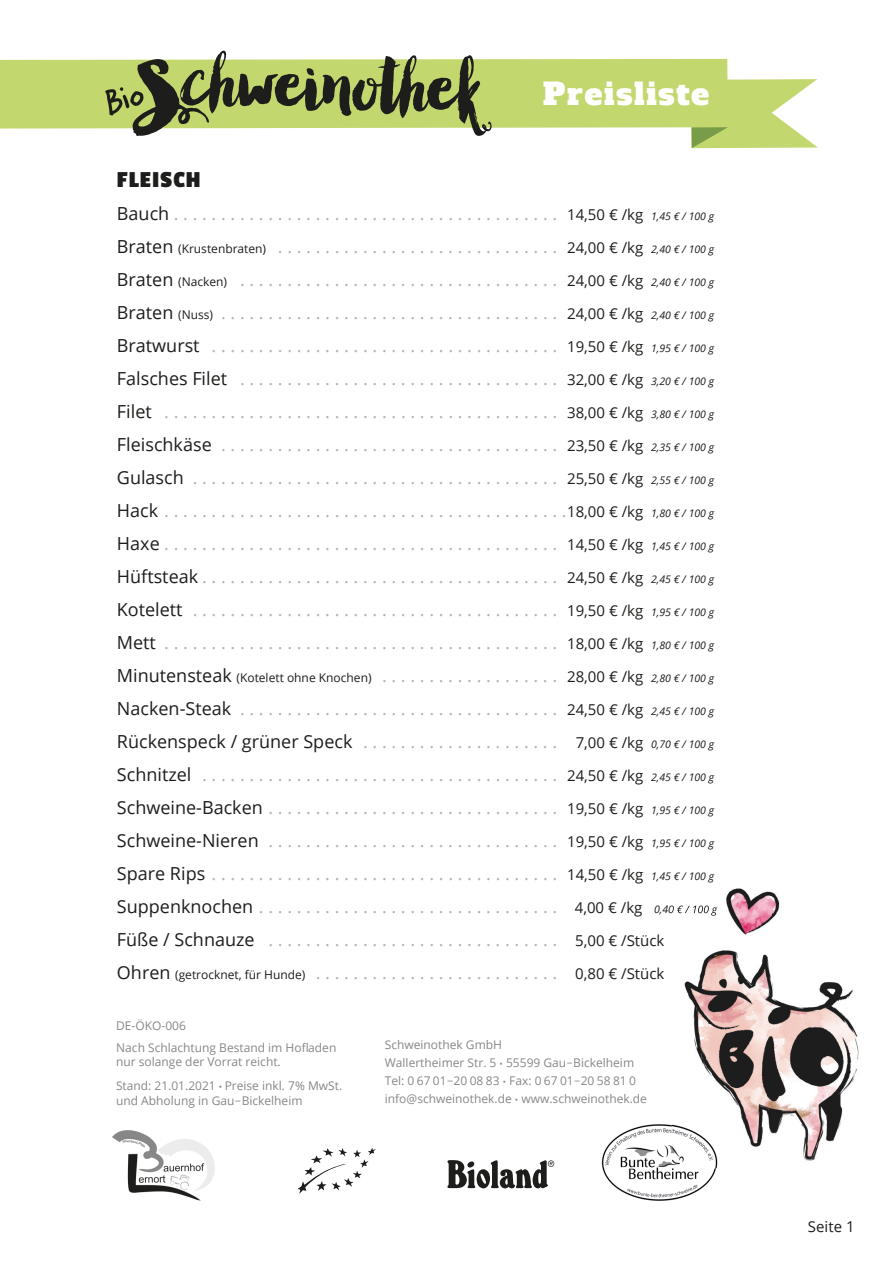
<style>
.page{position:relative;width:893px;height:1263px;background:#fff}
.page>*{position:absolute;margin:0;border:0;box-sizing:border-box;transform-origin:0 0}
.t1{font:30px "Alfa Slab One";letter-spacing:.06em;color:#fff}
.t2{font:700 24px "Passion One";letter-spacing:.05em;color:#1d1d1b}
.t3{font:18px/33px "Open Sans";color:#b2b2b2;text-align:justify}
.t4{font:15px "Open Sans";color:#1d1d1b}
.t5{font:12px/18px "Open Sans";color:#878787}
.t6{font:12px "Open Sans";color:#1d1d1b}
.s1{color:#1d1d1b}
.s2{font-size:15px;color:#1d1d1b}
.s3{font-style:italic;font-size:10.5px;color:#1d1d1b}
.s4{font-size:12px;color:#1d1d1b}
.s5{font-size:18px}
.s6{font-size:18px;color:#b2b2b2}
.s7{font-size:15px}
.s8{font-style:italic;font-size:10.5px}
.s9{font-size:9px}
.s10{font-family:"Lato"}
</style>
<div class="page">
<div style="left:0;top:59px;width:728px;height:70px;background:#c3d76f"></div>
<svg style="left:691px;top:79px;width:127px;height:69px"></svg>
<svg style="left:105px;top:51px;width:387px;height:85px"></svg>
<img style="left:112px;top:1130px;width:103px;height:71px">
<img style="left:601px;top:1124px;width:116px;height:77px">
<svg style="left:447px;top:1160px;width:107px;height:28px"></svg>
<svg style="left:298px;top:1148px;width:78px;height:46px"></svg>
<img style="left:684px;top:888px;width:175px;height:273px">
<img style="left:672px;top:905px;width:45px;height:11px">
<img style="left:672px;top:1119px;width:46px;height:49px">
<h1 class="t1" style="left:543px;top:73px;width:168px">Preisliste</h1>
<h2 class="t2" style="left:117px;top:167px;width:85px">FLEISCH</h2>
<p class="t3" style="left:117px;top:197px;width:599px"><span class="s1">Bauch</span> . . . . . . . . . . . . . . . . . . . . . . . . . . . . . . . . . . . . . . . . . <span class="s2">14,50 € /kg</span> <span class="s3">1,45 € / 100 g </span><span class="s1">Braten</span> <span class="s4">(Krustenbraten)</span> . . . . . . . . . . . . . . . . . . . . . . . . . . . . . . <span class="s2">24,00 € /kg</span> <span class="s3">2,40 € / 100 g </span><span class="s1">Braten</span> <span class="s4">(Nacken)</span> . . . . . . . . . . . . . . . . . . . . . . . . . . . . . . . . . . <span class="s2">24,00 € /kg</span> <span class="s3">2,40 € / 100 g </span><span class="s1">Braten</span> <span class="s4">(Nuss)</span> . . . . . . . . . . . . . . . . . . . . . . . . . . . . . . . . . . . . <span class="s2">24,00 € /kg</span> <span class="s3">2,40 € / 100 g </span><span class="s1">Bratwurst</span> . . . . . . . . . . . . . . . . . . . . . . . . . . . . . . . . . . . . . <span class="s2">19,50 € /kg</span> <span class="s3">1,95 € / 100 g </span><span class="s1">Falsches Filet</span> . . . . . . . . . . . . . . . . . . . . . . . . . . . . . . . . . . <span class="s2">32,00 € /kg</span> <span class="s3">3,20 € / 100 g </span><span class="s1">Filet</span> . . . . . . . . . . . . . . . . . . . . . . . . . . . . . . . . . . . . . . . . . . <span class="s2">38,00 € /kg</span> <span class="s3">3,80 € / 100 g </span><span class="s1">Fleischkäse</span> . . . . . . . . . . . . . . . . . . . . . . . . . . . . . . . . . . . . <span class="s2">23,50 € /kg</span> <span class="s3">2,35 € / 100 g </span><span class="s1">Gulasch</span> . . . . . . . . . . . . . . . . . . . . . . . . . . . . . . . . . . . . . . . <span class="s2">25,50 € /kg</span> <span class="s3">2,55 € / 100 g </span><span class="s1">Hack</span> . . . . . . . . . . . . . . . . . . . . . . . . . . . . . . . . . . . . . . . . . . .<span class="s2">18,00 € /kg</span> <span class="s3">1,80 € / 100 g </span><span class="s1">Haxe</span> . . . . . . . . . . . . . . . . . . . . . . . . . . . . . . . . . . . . . . . . . . <span class="s2">14,50 € /kg</span> <span class="s3">1,45 € / 100 g </span><span class="s1">Hüftsteak</span> . . . . . . . . . . . . . . . . . . . . . . . . . . . . . . . . . . . . . . <span class="s2">24,50 € /kg</span> <span class="s3">2,45 € / 100 g </span><span class="s1">Kotelett</span> . . . . . . . . . . . . . . . . . . . . . . . . . . . . . . . . . . . . . . . <span class="s2">19,50 € /kg</span> <span class="s3">1,95 € / 100 g </span><span class="s1">Mett</span> . . . . . . . . . . . . . . . . . . . . . . . . . . . . . . . . . . . . . . . . . . <span class="s2">18,00 € /kg</span> <span class="s3">1,80 € / 100 g</span></p>
<p class="t6" style="left:117px;top:669px;width:599px"><span class="s5">Minutensteak</span> (Kotelett ohne Knochen) <span class="s6">. . . . . . . . . . . . . . . . . . .</span> <span class="s7">28,00 € /kg</span> <span class="s8">2,80 € / 100 g</span></p>
<p class="t3" style="left:117px;top:692px;width:602px;text-align:left"><span class="s1">Nacken-Steak</span> . . . . . . . . . . . . . . . . . . . . . . . . . . . . . . . . . . <span class="s2">24,50 € /kg</span> <span class="s3">2,45 € / 100 g </span><span class="s1">Rückenspeck / grüner Speck</span> . . . . . . . . . . . . . . . . . . . . . <span class="s2">7,00 € /kg</span> <span class="s3">0,70 € / 100 g </span><span class="s1">Schnitzel</span> . . . . . . . . . . . . . . . . . . . . . . . . . . . . . . . . . . . . . . <span class="s2">24,50 € /kg</span> <span class="s3">2,45 € / 100 g </span><span class="s1">Schweine-Backen</span> . . . . . . . . . . . . . . . . . . . . . . . . . . . . . . . <span class="s2">19,50 € /kg</span> <span class="s3">1,95 € / 100 g </span><span class="s1">Schweine-Nieren</span> . . . . . . . . . . . . . . . . . . . . . . . . . . . . . . . <span class="s2">19,50 € /kg</span> <span class="s3">1,95 € / 100 g </span><span class="s1">Spare Rips</span> . . . . . . . . . . . . . . . . . . . . . . . . . . . . . . . . . . . . . <span class="s2">14,50 € /kg</span> <span class="s3">1,45 € / 100 g </span><span class="s1">Suppenknochen</span> . . . . . . . . . . . . . . . . . . . . . . . . . . . . . . . . <span class="s2">4,00 € /kg</span> <span class="s3">0,40 € / 100 g </span><span class="s1">Füße / Schnauze</span> . . . . . . . . . . . . . . . . . . . . . . . . . . . . . . . <span class="s2">5,00 € /Stück </span><span class="s1">Ohren</span> <span class="s4">(getrocknet, für Hunde)</span> . . . . . . . . . . . . . . . . . . . . . . . . . . <span class="s2">0,80 € /Stück</span></p>
<p class="t5" style="left:116px;top:1015px;width:222px;line-height:21px">DE-ÖKO-006<br>Nach Schlachtung Bestand im Hofl aden</p>
<p class="t5" style="left:116px;top:1049px;width:228px;line-height:24px">nur solange der Vorrat reicht.<br>Stand: 21.01.2021 <span class="s9">•</span> Preise inkl. 7% MwSt.</p>
<p class="t5" style="left:116px;top:1091px;width:188px">und Abholung in Gau<span class="s10">−</span>Bickelheim</p>
<p class="t5" style="left:385px;top:1035px;width:264px">Schweinothek GmbH<br>Wallertheimer Str. 5 <span class="s9">•</span> 55599 Gau<span class="s10">−</span>Bickelheim Tel: 0 67 01<span class="s10">−</span>20 08 83 <span class="s9">•</span> Fax: 0 67 01<span class="s10">−</span>20 58 81 0 info@schweinothek.de <span class="s9">•</span> www.schweinothek.de</p>
<p class="t4" style="left:808px;top:1216px;width:48px">Seite 1</p>
</div>
